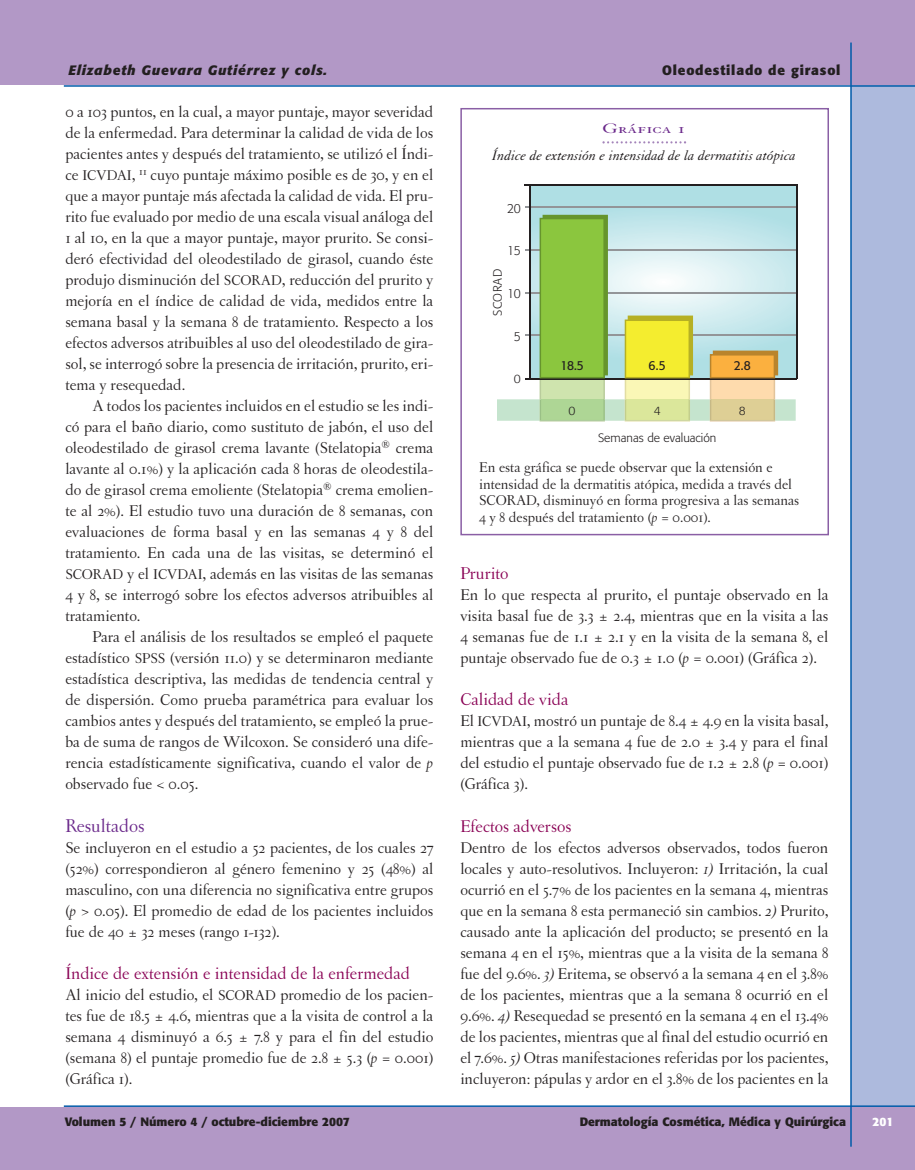
<style>
.page{position:relative;width:915px;height:1170px;background:#fff}
.page>*{position:absolute;margin:0;border:0;box-sizing:border-box;transform-origin:0 0}
.t1{font:19.5px "Letras Oldstyle";color:#6a288a}
.t2{font:18px "Letras Oldstyle";color:#890154}
.t3{font:16.5px/21px "Letras Oldstyle";color:#231f20;text-align:justify}
.t4{font:15px/16.5px "Letras Oldstyle";color:#231f20}
.t5{font:italic 15px "Granjon";color:#231f20}
.t6{font:15px "Granjon SC";color:#6a288a;scale:1.4 1}
.t7{font:italic 700 13.5px "Formata";letter-spacing:.06em;color:#231f20}
.t8{font:700 13.5px "Formata";letter-spacing:.06em;color:#231f20}
.t9{font:13.05px "Formata";color:#231f20;scale:.92 1}
.t10{font:300 13.05px "Formata";color:#231f20;scale:.92 1}
.t11{font:700 12px "Formata";color:#231f20}
.t12{font:300 12px "Formata";color:#231f20}
.t13{font:700 12px "Formata";color:#fff}
.s1{font-size:15px}
.s2{font-style:italic}
.s3{font-family:"Granjon SC"}
</style>
<div class="page">
<div style="left:850px;top:0;width:64px;height:1169px;background:#adbadd"></div>
<div style="left:1px;top:1106px;width:913px;height:63px;background:#b298c6"></div>
<hr style="left:64px;top:1105px;width:850px;height:1px;background:#015ba9">
<div style="left:1px;top:0;width:913px;height:85px;background:#b298c6"></div>
<hr style="left:64px;top:85px;width:850px;height:2px;background:#015ba9">
<hr style="left:849px;top:43px;width:2px;height:1103px;background:#015ba9">
<div style="left:529px;top:185px;width:267px;height:193px;background:#afdfe4"></div>
<hr style="left:524px;top:334px;width:272px;height:2px;background:#939598">
<hr style="left:524px;top:292px;width:272px;height:1px;background:#939598">
<hr style="left:524px;top:249px;width:272px;height:1px;background:#939598">
<hr style="left:524px;top:206px;width:272px;height:2px;background:#939598">
<hr style="left:525px;top:378px;width:271px;height:1px;background:#231f20">
<hr style="left:796px;top:185px;width:1px;height:194px;background:#231f20">
<hr style="left:528px;top:184px;width:2px;height:194px;background:#231f20">
<hr style="left:524px;top:184px;width:272px;height:2px;background:#231f20">
<svg style="left:497px;top:215px;width:298px;height:206px"></svg>
<div style="left:460px;top:108px;width:368px;height:427px;border:2px solid #8a5fa5"></div>
<svg style="left:602px;top:141px;width:84px;height:2px"></svg>
<p class="t7" style="left:68px;top:64px;width:260px">Elizabeth Guevara Gutiérrez y cols.</p>
<p class="t8" style="left:662px;top:64px;width:180px">Oleodestilado de girasol</p>
<p class="t3" style="left:65px;top:101px;width:369px">0 a 103 puntos, en la cual, a mayor puntaje, mayor severidad de la enfermedad. Para determinar la calidad de vida de los pacientes antes y después del tratamiento, se utilizó el Índi&shy;ce <span class="s1">ICVDAI</span>, <sup>11</sup> cuyo puntaje máximo posible es de 30, y en el que a mayor puntaje más afectada la calidad de vida. El pru&shy;rito fue evaluado por medio de una escala visual análoga del 1 al 10, en la que a mayor puntaje, mayor prurito. Se consi&shy;deró efectividad del oleodestilado de girasol, cuando éste produjo disminución del <span class="s1">SCORAD</span>, reducción del prurito y mejoría en el índice de calidad de vida, medidos entre la semana basal y la semana 8 de tratamiento. Respecto a los efectos adversos atribuibles al uso del oleodestilado de gira&shy;sol, se interrogó sobre la presencia de irritación, prurito, eri&shy;tema y resequedad.</p>
<p class="t3" style="left:65px;top:395px;width:369px;text-indent:27px">A todos los pacientes incluidos en el estudio se les indi&shy;có para el baño diario, como sustituto de jabón, el uso del oleodestilado de girasol crema lavante (Stelatopia<sup>®</sup> crema lavante al 0.1%) y la aplicación cada 8 horas de oleodestila&shy;do de girasol crema emoliente (Stelatopia<sup>®</sup> crema emolien&shy;te al 2%). El estudio tuvo una duración de 8 semanas, con evaluaciones de forma basal y en las semanas 4 y 8 del tratamiento. En cada una de las visitas, se determinó el <span class="s1">SCORAD</span> y el <span class="s1">ICVDAI</span>, además en las visitas de las semanas 4 y 8, se interrogó sobre los efectos adversos atribuibles al tratamiento.</p>
<p class="t3" style="left:65px;top:626px;width:369px;text-indent:27px">Para el análisis de los resultados se empleó el paquete estadístico <span class="s1">SPSS</span> (versión 11.0) y se determinaron mediante estadística descriptiva, las medidas de tendencia central y de dispersión. Como prueba paramétrica para evaluar los cambios antes y después del tratamiento, se empleó la prue&shy;ba de suma de rangos de Wilcoxon. Se consideró una dife&shy;rencia estadísticamente significativa, cuando el valor de <span class="s2">p </span>observado fue &lt; 0.05.</p>
<p class="t1" style="left:65px;top:813px;width:81px">Resultados</p>
<p class="t3" style="left:65px;top:836px;width:369px">Se incluyeron en el estudio a 52 pacientes, de los cuales 27 (52%) correspondieron al género femenino y 25 (48%) al masculino, con una diferencia no significativa entre grupos (<span class="s2">p</span> &gt; 0.05). El promedio de edad de los pacientes incluidos fue de 40 <span class="s3">±</span> 32 meses (rango 1-132).</p>
<p class="t2" style="left:65px;top:961px;width:346px">Índice de extensión e intensidad de la enfermedad</p>
<p class="t3" style="left:65px;top:983px;width:369px">Al inicio del estudio, el <span class="s1">SCORAD</span> promedio de los pacien&shy;tes fue de 18.5 <span class="s3">±</span> 4.6, mientras que a la visita de control a la semana 4 disminuyó a 6.5 <span class="s3">±</span> 7.8 y para el fin del estudio (semana 8) el puntaje promedio fue de 2.8 <span class="s3">±</span> 5.3 (<span class="s2">p</span> = 0.001) (Gráfica 1).</p>
<p class="t6" style="left:602px;top:123px;width:61px">Gráfica 1</p>
<p class="t5" style="left:492px;top:150px;width:305px">Índice de extensión e intensidad de la dermatitis atópica</p>
<p class="t10" style="left:507px;top:203px;width:16px">20</p>
<p class="t10" style="left:507px;top:245px;width:16px">15</p>
<p class="t12" style="left:492px;top:316px;width:48px;rotate:-90deg">SCORAD</p>
<p class="t10" style="left:507px;top:288px;width:16px">10</p>
<p class="t10" style="left:513px;top:330px;width:9px">5</p>
<p class="t9" style="left:560px;top:360px;width:27px">18.5</p>
<p class="t12" style="left:568px;top:405px;width:8px">0</p>
<p class="t9" style="left:648px;top:360px;width:20px">6.5</p>
<p class="t9" style="left:733px;top:360px;width:20px">2.8</p>
<p class="t12" style="left:513px;top:374px;width:8px">0</p>
<p class="t12" style="left:738px;top:405px;width:8px">8</p>
<p class="t12" style="left:653px;top:405px;width:8px">4</p>
<p class="t12" style="left:598px;top:432px;width:120px">Semanas de evaluación</p>
<p class="t4" style="left:479px;top:458px;width:321px">En esta gráfica se puede observar que la extensión e intensidad de la dermatitis atópica, medida a través del SCORAD, disminuyó en forma progresiva a las semanas 4 y 8 después del tratamiento (<span class="s2">p</span> = 0.001).</p>
<p class="t2" style="left:460px;top:562px;width:50px">Prurito</p>
<p class="t3" style="left:460px;top:584px;width:369px">En lo que respecta al prurito, el puntaje observado en la visita basal fue de 3.3 <span class="s3">±</span> 2.4, mientras que en la visita a las 4 semanas fue de 1.1 <span class="s3">±</span> 2.1 y en la visita de la semana 8, el puntaje observado fue de 0.3 <span class="s3">±</span> 1.0 (<span class="s2">p</span> = 0.001) (Gráfica 2).</p>
<p class="t2" style="left:460px;top:688px;width:109px">Calidad de vida</p>
<p class="t3" style="left:460px;top:710px;width:369px">El <span class="s1">ICVDAI</span>, mostró un puntaje de 8.4 <span class="s3">±</span> 4.9 en la visita basal, mientras que a la semana 4 fue de 2.0 <span class="s3">±</span> 3.4 y para el final del estudio el puntaje observado fue de 1.2 <span class="s3">±</span> 2.8 (<span class="s2">p</span> = 0.001) (Gráfica 3).</p>
<p class="t2" style="left:460px;top:814px;width:112px">Efectos adversos</p>
<p class="t3" style="left:460px;top:836px;width:369px">Dentro de los efectos adversos observados, todos fueron locales y auto-resolutivos. Incluyeron: <span class="s2">1)</span> Irritación, la cual ocurrió en el 5.7% de los pacientes en la semana 4, mientras que en la semana 8 esta permaneció sin cambios. <span class="s2">2)</span> Prurito, causado ante la aplicación del producto; se presentó en la semana 4 en el 15%, mientras que a la visita de la semana 8 fue del 9.6%. <span class="s2">3)</span> Eritema, se observó a la semana 4 en el 3.8% de los pacientes, mientras que a la semana 8 ocurrió en el 9.6%. <span class="s2">4)</span> Resequedad se presentó en la semana 4 en el 13.4% de los pacientes, mientras que al final del estudio ocurrió en el 7.6%. <span class="s2">5)</span> Otras manifestaciones referidas por los pacientes, incluyeron: pápulas y ardor en el 3.8% de los pacientes en la</p>
<p class="t11" style="left:65px;top:1116px;width:286px">Volumen 5 / Número 4 / octubre-diciembre 2007</p>
<p class="t11" style="left:579px;top:1116px;width:268px">Dermatología Cosmética, Médica y Quirúrgica</p>
<p class="t13" style="left:872px;top:1116px;width:22px">201</p>
</div>
